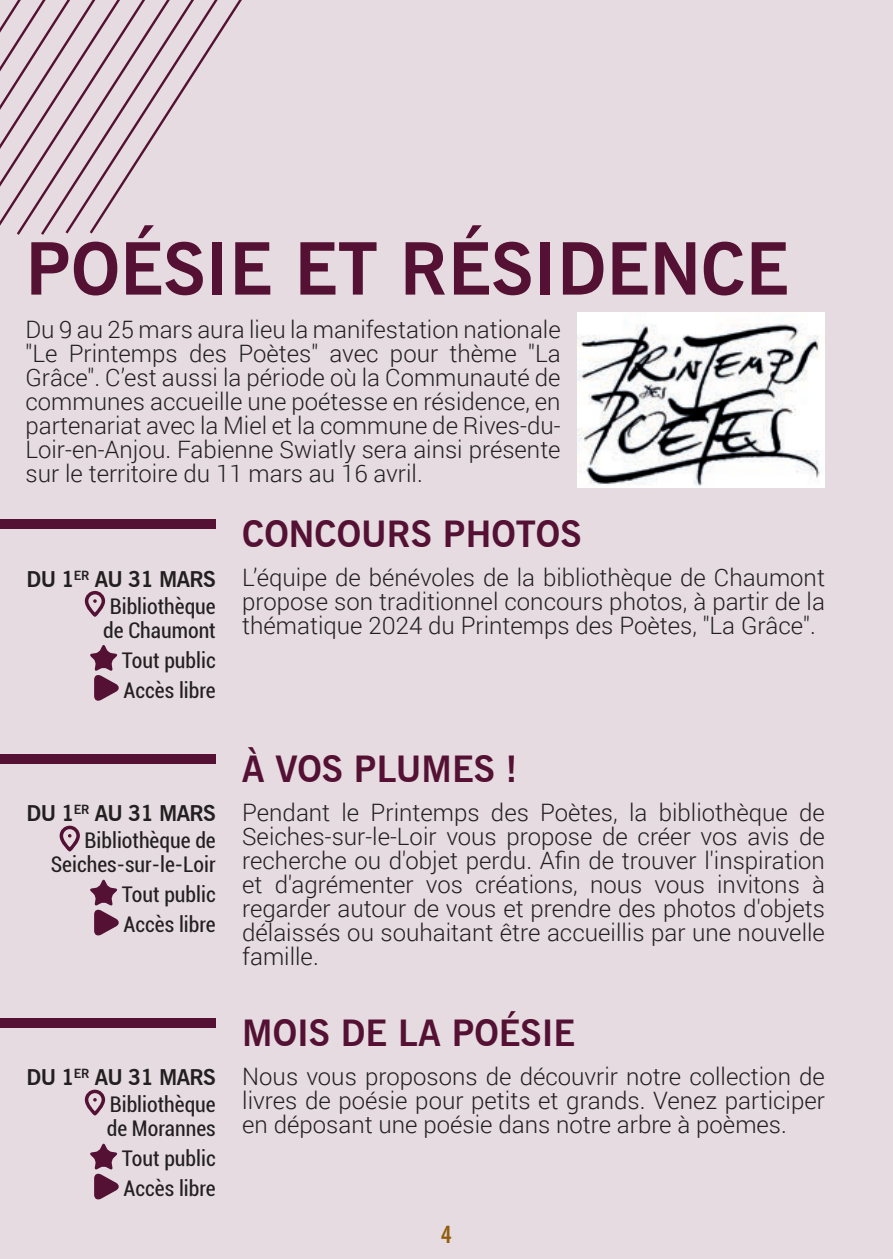
<style>
.page{position:relative;width:893px;height:1259px;background:#e5dbe0}
.page>*{position:absolute;margin:0;border:0;box-sizing:border-box;transform-origin:0 0}
.t1{font:700 72px "News Gothic BT";color:#541133}
.t2{font:700 36px "News Gothic BT";color:#541133}
.t3{font:300 24px/24px "Roboto";color:#231f20;text-align:justify}
.t4{font:700 condensed 24px "News Gothic BT";color:#915b0b}
.t5{font:condensed 21.6px/24px "Roboto";color:#231f20}
.t6{font:700 21.6px "News Gothic BT";letter-spacing:-.03em;color:#231f20}
</style>
<div class="page">
<svg style="left:0;top:0;width:242px;height:235px"></svg>
<div style="left:0;top:520px;width:216px;height:9px;background:#541133"></div>
<svg style="left:85px;top:591px;width:20px;height:26px"></svg>
<svg style="left:90px;top:645px;width:29px;height:56px"></svg>
<div style="left:0;top:754px;width:216px;height:10px;background:#541133"></div>
<svg style="left:60px;top:825px;width:20px;height:26px"></svg>
<svg style="left:90px;top:879px;width:29px;height:57px"></svg>
<div style="left:0;top:1018px;width:216px;height:9px;background:#541133"></div>
<svg style="left:85px;top:1089px;width:20px;height:26px"></svg>
<svg style="left:90px;top:1143px;width:29px;height:57px"></svg>
<img style="left:578px;top:313px;width:247px;height:174px">
<h1 class="t1" style="left:26px;top:225px;width:765px">POÉSIE ET RÉSIDENCE</h1>
<p class="t3" style="left:26px;top:316px;width:537px">Du 9 au 25 mars aura lieu la manifestation nationale "Le Printemps des Poètes" avec pour thème "La Grâce". C’est aussi la période où la Communauté de communes accueille une poétesse en résidence, en partenariat avec la Miel et la commune de Rives-du-Loir-en-Anjou. Fabienne Swiatly sera ainsi présente sur le territoire du 11 mars au 16 avril.</p>
<h2 class="t2" style="left:242px;top:512px;width:341px">CONCOURS PHOTOS</h2>
<p class="t3" style="left:242px;top:564px;width:584px">L’équipe de bénévoles de la bibliothèque de Chaumont propose son traditionnel concours photos, à partir de la thématique 2024 du Printemps des Poètes, "La Grâce".</p>
<p class="t6" style="left:27px;top:566px;width:191px">DU 1<sup>ER</sup> AU 31 MARS</p>
<p class="t5" style="left:103px;top:593px;width:114px;text-align:center">Bibliothèque de Chaumont</p>
<p class="t5" style="left:122px;top:644px;width:95px;line-height:30px">Tout public<br>Accès libre</p>
<p class="t6" style="left:27px;top:800px;width:191px">DU 1<sup>ER</sup> AU 31 MARS</p>
<p class="t5" style="left:51px;top:828px;width:167px;text-align:right">Bibliothèque de<br>Seiches-sur-le-Loir</p>
<p class="t5" style="left:122px;top:879px;width:95px;line-height:30px">Tout public<br>Accès libre</p>
<p class="t6" style="left:27px;top:1064px;width:191px">DU 1<sup>ER</sup> AU 31 MARS</p>
<p class="t5" style="left:107px;top:1092px;width:111px">Bibliothèque de Morannes</p>
<p class="t5" style="left:122px;top:1143px;width:95px;line-height:30px">Tout public<br>Accès libre</p>
<h2 class="t2" style="left:242px;top:747px;width:277px">À VOS PLUMES !</h2>
<p class="t3" style="left:242px;top:799px;width:584px">Pendant le Printemps des Poètes, la bibliothèque de Seiches-sur-le-Loir vous propose de créer vos avis de recherche ou d'objet perdu. Afin de trouver l'inspiration et d'agrémenter vos créations, nous vous invitons à regarder autour de vous et prendre des photos d'objets délaissés ou souhaitant être accueillis par une nouvelle famille.</p>
<h2 class="t2" style="left:242px;top:1011px;width:334px">MOIS DE LA POÉSIE</h2>
<p class="t3" style="left:242px;top:1063px;width:584px">Nous vous proposons de découvrir notre collection de livres de poésie pour petits et grands. Venez participer en déposant une poésie dans notre arbre à poèmes.</p>
<p class="t4" style="left:441px;top:1220px;width:12px">4</p>
</div>
